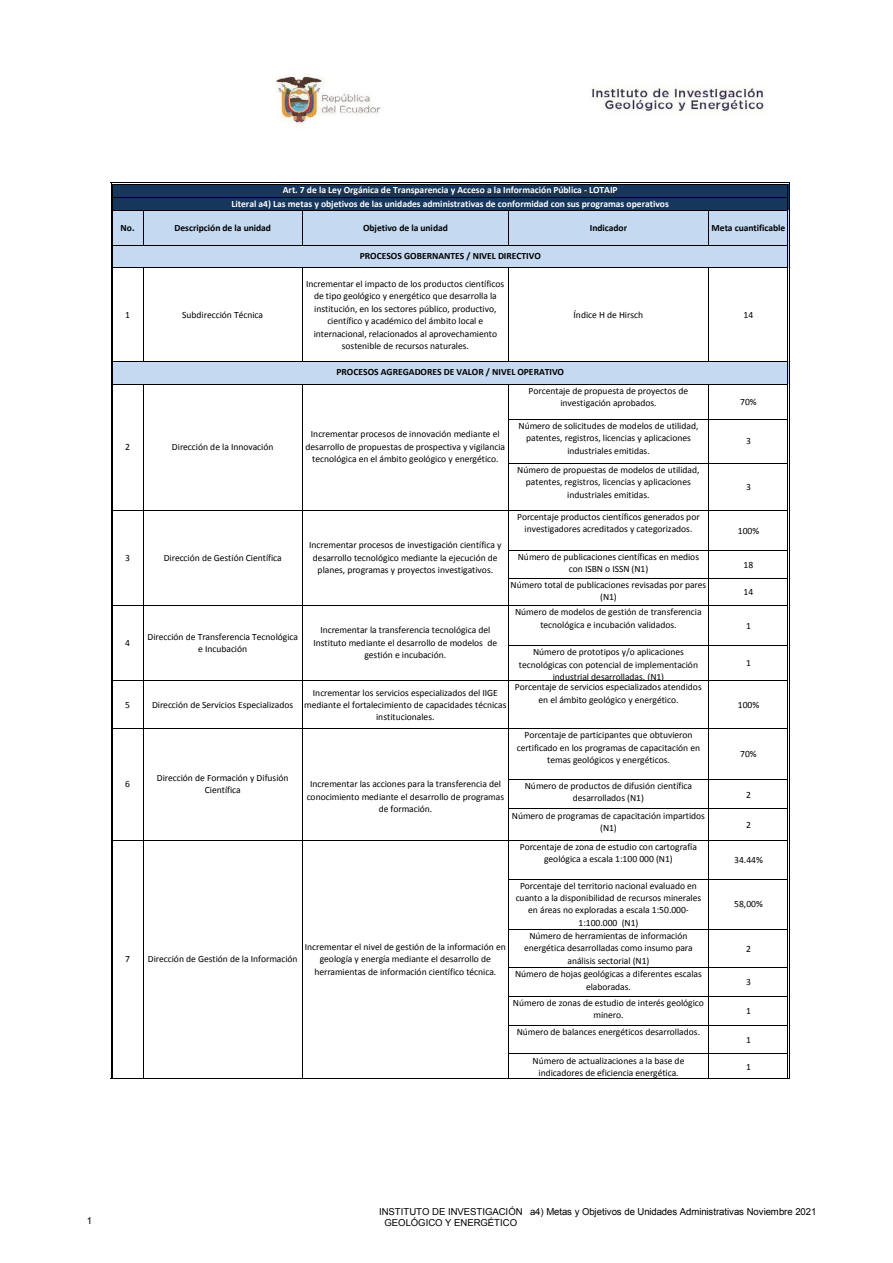
<style>
.page{position:relative;width:893px;height:1263px;background:#fff}
.page>*{position:absolute;margin:0;border:0;box-sizing:border-box;transform-origin:0 0}
.t1{font:9.6px/12.5px "Calibri";letter-spacing:-.005em;color:#000;text-align:center}
.t2{font:700 9.6px "Calibri";letter-spacing:-.005em;color:#fff}
.t3{font:700 9.6px "Calibri";color:#000}
.t4{font:9.6px/11.7px "Arial";letter-spacing:-.01em;color:#000;text-align:center}
</style>
<div class="page">
<img style="left:276px;top:75px;width:488px;height:50px">
<div style="left:113px;top:184px;width:676px;height:27px;background:#16365c"></div>
<div style="left:113px;top:211px;width:676px;height:57px;background:#c5d9f1"></div>
<div style="left:113px;top:361px;width:676px;height:23px;background:#c5d9f1"></div>
<hr style="left:143px;top:211px;width:1px;height:35px;background:#000">
<hr style="left:302px;top:211px;width:1px;height:35px;background:#000">
<hr style="left:508px;top:211px;width:1px;height:35px;background:#000">
<hr style="left:708px;top:211px;width:1px;height:35px;background:#000">
<hr style="left:143px;top:268px;width:1px;height:94px;background:#000">
<hr style="left:302px;top:268px;width:1px;height:94px;background:#000">
<hr style="left:508px;top:268px;width:1px;height:94px;background:#000">
<hr style="left:708px;top:268px;width:1px;height:94px;background:#000">
<hr style="left:111px;top:185px;width:1px;height:893px;background:#000">
<hr style="left:112px;top:185px;width:1px;height:893px;background:#000">
<hr style="left:787px;top:185px;width:1px;height:893px;background:#000">
<hr style="left:789px;top:185px;width:1px;height:893px;background:#000">
<hr style="left:143px;top:384px;width:1px;height:695px;background:#000">
<hr style="left:302px;top:384px;width:1px;height:695px;background:#000">
<hr style="left:508px;top:384px;width:1px;height:695px;background:#000">
<hr style="left:708px;top:384px;width:1px;height:695px;background:#000">
<hr style="left:113px;top:182px;width:674px;height:1px;background:#000">
<hr style="left:113px;top:184px;width:674px;height:1px;background:#000">
<hr style="left:113px;top:197px;width:674px;height:1px;background:#000">
<hr style="left:113px;top:210px;width:674px;height:1px;background:#000">
<hr style="left:113px;top:245px;width:674px;height:1px;background:#000">
<hr style="left:113px;top:267px;width:674px;height:1px;background:#000">
<hr style="left:113px;top:361px;width:674px;height:1px;background:#000">
<hr style="left:113px;top:384px;width:674px;height:1px;background:#000">
<hr style="left:509px;top:419px;width:278px;height:1px;background:#000">
<hr style="left:509px;top:463px;width:278px;height:1px;background:#000">
<hr style="left:113px;top:510px;width:674px;height:1px;background:#000">
<hr style="left:509px;top:550px;width:278px;height:1px;background:#000">
<hr style="left:509px;top:578px;width:278px;height:1px;background:#000">
<hr style="left:113px;top:605px;width:674px;height:1px;background:#000">
<hr style="left:509px;top:645px;width:278px;height:1px;background:#000">
<hr style="left:113px;top:680px;width:674px;height:1px;background:#000">
<hr style="left:113px;top:728px;width:674px;height:1px;background:#000">
<hr style="left:509px;top:779px;width:278px;height:1px;background:#000">
<hr style="left:509px;top:808px;width:278px;height:1px;background:#000">
<hr style="left:113px;top:840px;width:674px;height:1px;background:#000">
<hr style="left:509px;top:878px;width:278px;height:1px;background:#000">
<hr style="left:509px;top:928px;width:278px;height:1px;background:#000">
<hr style="left:509px;top:967px;width:278px;height:1px;background:#000">
<hr style="left:509px;top:996px;width:278px;height:1px;background:#000">
<hr style="left:509px;top:1025px;width:278px;height:1px;background:#000">
<hr style="left:509px;top:1053px;width:278px;height:1px;background:#000">
<hr style="left:111px;top:1078px;width:679px;height:1px;background:#000">
<p class="t2" style="left:283px;top:184px;width:336px">Art. 7 de la Ley Orgánica de Transparencia y Acceso a la Información Pública - LOTAIP</p>
<p class="t2" style="left:232px;top:197px;width:439px">Literal a4) Las metas y objetivos de las unidades administrativas de conformidad con sus programas operativos</p>
<p class="t3" style="left:121px;top:222px;width:16px">No.</p>
<p class="t3" style="left:174px;top:222px;width:98px">Descripción de la unidad</p>
<p class="t3" style="left:363px;top:222px;width:86px">Objetivo de la unidad</p>
<p class="t3" style="left:590px;top:222px;width:39px">Indicador</p>
<p class="t3" style="left:712px;top:222px;width:75px">Meta cuantificable</p>
<p class="t1" style="left:125px;top:309px;width:6px">1</p>
<p class="t1" style="left:182px;top:309px;width:82px">Subdirección Técnica</p>
<p class="t1" style="left:125px;top:440px;width:6px">2</p>
<p class="t1" style="left:172px;top:440px;width:103px">Dirección de la Innovación</p>
<p class="t1" style="left:125px;top:551px;width:6px">3</p>
<p class="t1" style="left:164px;top:551px;width:120px">Dirección de Gestión Científica</p>
<p class="t1" style="left:125px;top:636px;width:6px">4</p>
<p class="t1" style="left:147px;top:630px;width:152px">Dirección de Transferencia Tecnológica e Incubación</p>
<p class="t3" style="left:360px;top:250px;width:183px">PROCESOS GOBERNANTES / NIVEL DIRECTIVO</p>
<p class="t1" style="left:306px;top:277px;width:199px">Incrementar el impacto de los productos científicos de tipo geológico y energético que desarrolla la institución, en los sectores público, productivo, científico y académico del ámbito local e internacional, relacionados al aprovechamiento sostenible de recursos naturales.</p>
<p class="t3" style="left:337px;top:366px;width:229px">PROCESOS AGREGADORES DE VALOR / NIVEL OPERATIVO</p>
<p class="t1" style="left:574px;top:309px;width:71px">Índice H de Hirsch</p>
<p class="t1" style="left:744px;top:309px;width:11px">14</p>
<p class="t1" style="left:306px;top:428px;width:201px">Incrementar procesos de innovación mediante el desarrollo de propuestas de prospectiva y vigilancia tecnológica en el ámbito geológico y energético.</p>
<p class="t1" style="left:529px;top:384px;width:161px">Porcentaje de propuesta de proyectos de investigación aprobados.</p>
<p class="t1" style="left:740px;top:396px;width:18px">70%</p>
<p class="t1" style="left:519px;top:419px;width:181px">Número de solicitudes de modelos de utilidad, patentes, registros, licencias y aplicaciones industriales emitidas.</p>
<p class="t1" style="left:746px;top:435px;width:6px">3</p>
<p class="t1" style="left:517px;top:463px;width:184px">Número de propuestas de modelos de utilidad, patentes, registros, licencias y aplicaciones industriales emitidas.</p>
<p class="t1" style="left:517px;top:511px;width:184px">Porcentaje productos científicos generados por investigadores acreditados y categorizados.</p>
<p class="t1" style="left:746px;top:481px;width:6px">3</p>
<p class="t1" style="left:738px;top:524px;width:23px">100%</p>
<p class="t1" style="left:309px;top:539px;width:194px">Incrementar procesos de investigación científica y desarrollo tecnológico mediante la ejecución de planes, programas y proyectos investigativos.</p>
<p class="t1" style="left:313px;top:624px;width:185px">Incrementar la transferencia tecnológica del<br>Instituto mediante el desarrollo de modelos de gestión e incubación.</p>
<p class="t1" style="left:518px;top:550px;width:183px">Número de publicaciones científicas en medios con ISBN o ISSN (N1)</p>
<p class="t1" style="left:744px;top:558px;width:11px">18</p>
<p class="t1" style="left:511px;top:578px;width:197px">Número total de publicaciones revisadas por pares (N1)</p>
<p class="t1" style="left:744px;top:586px;width:11px">14</p>
<p class="t1" style="left:515px;top:606px;width:188px">Número de modelos de gestión de transferencia tecnológica e incubación validados.</p>
<p class="t1" style="left:746px;top:620px;width:6px">1</p>
<p class="t1" style="left:519px;top:646px;width:181px">Número de prototipos y/o aplicaciones tecnológicas con potencial de implementación industrial desarrolladas. (N1)</p>
<p class="t1" style="left:746px;top:657px;width:6px">1</p>
<p class="t1" style="left:125px;top:699px;width:6px">5</p>
<p class="t1" style="left:152px;top:699px;width:143px">Dirección de Servicios Especializados</p>
<p class="t1" style="left:125px;top:778px;width:6px">6</p>
<p class="t1" style="left:157px;top:771px;width:133px">Dirección de Formación y Difusión<br>Científica</p>
<p class="t1" style="left:304px;top:686px;width:204px">Incrementar los servicios especializados del IIGE mediante el fortalecimiento de capacidades técnicas institucionales.</p>
<p class="t1" style="left:515px;top:681px;width:188px">Porcentaje de servicios especializados atendidos en el ámbito geológico y energético.</p>
<p class="t1" style="left:517px;top:729px;width:185px">Porcentaje de participantes que obtuvieron certificado en los programas de capacitación en temas geológicos y energéticos.</p>
<p class="t1" style="left:738px;top:699px;width:23px">100%</p>
<p class="t1" style="left:740px;top:748px;width:18px">70%</p>
<p class="t1" style="left:307px;top:778px;width:199px">Incrementar las acciones para la transferencia del conocimiento mediante el desarrollo de programas de formación.</p>
<p class="t1" style="left:525px;top:780px;width:169px">Número de productos de difusión científica desarrollados (N1)</p>
<p class="t1" style="left:746px;top:788px;width:6px">2</p>
<p class="t1" style="left:512px;top:809px;width:195px">Número de programas de capacitación impartidos (N1)</p>
<p class="t1" style="left:746px;top:819px;width:6px">2</p>
<p class="t1" style="left:520px;top:841px;width:179px">Porcentaje de zona de estudio con cartografía geológica a escala 1:100 000 (N1)</p>
<p class="t1" style="left:734px;top:854px;width:30px">34.44%</p>
<p class="t1" style="left:516px;top:879px;width:187px">Porcentaje del territorio nacional evaluado en cuanto a la disponibilidad de recursos minerales en áreas no exploradas a escala 1:50.000- 1:100.000 (N1)</p>
<p class="t1" style="left:734px;top:898px;width:30px">58,00%</p>
<p class="t1" style="left:125px;top:953px;width:6px">7</p>
<p class="t1" style="left:148px;top:953px;width:151px">Dirección de Gestión de la Información</p>
<p class="t1" style="left:305px;top:940px;width:202px">Incrementar el nivel de gestión de la información en geología y energía mediante el desarrollo de herramientas de información científico técnica.</p>
<p class="t1" style="left:524px;top:929px;width:170px">Número de herramientas de información energética desarrolladas como insumo para análisis sectorial (N1)</p>
<p class="t1" style="left:746px;top:942px;width:6px">2</p>
<p class="t1" style="left:515px;top:968px;width:188px">Número de hojas geológicas a diferentes escalas elaboradas.</p>
<p class="t1" style="left:746px;top:976px;width:6px">3</p>
<p class="t1" style="left:513px;top:997px;width:192px">Número de zonas de estudio de interés geológico minero.</p>
<p class="t1" style="left:746px;top:1005px;width:6px">1</p>
<p class="t1" style="left:517px;top:1025px;width:185px">Número de balances energéticos desarrollados.</p>
<p class="t1" style="left:746px;top:1033px;width:6px">1</p>
<p class="t1" style="left:533px;top:1054px;width:153px">Número de actualizaciones a la base de indicadores de eficiencia energética.</p>
<p class="t1" style="left:746px;top:1060px;width:6px">1</p>
<p class="t4" style="left:87px;top:1215px;width:7px">1</p>
<p class="t4" style="left:379px;top:1205px;width:145px">INSTITUTO DE INVESTIGACIÓN<br>GEOLÓGICO Y ENERGÉTICO</p>
<p class="t4" style="left:530px;top:1205px;width:288px">a4) Metas y Objetivos de Unidades Administrativas Noviembre 2021</p>
</div>
